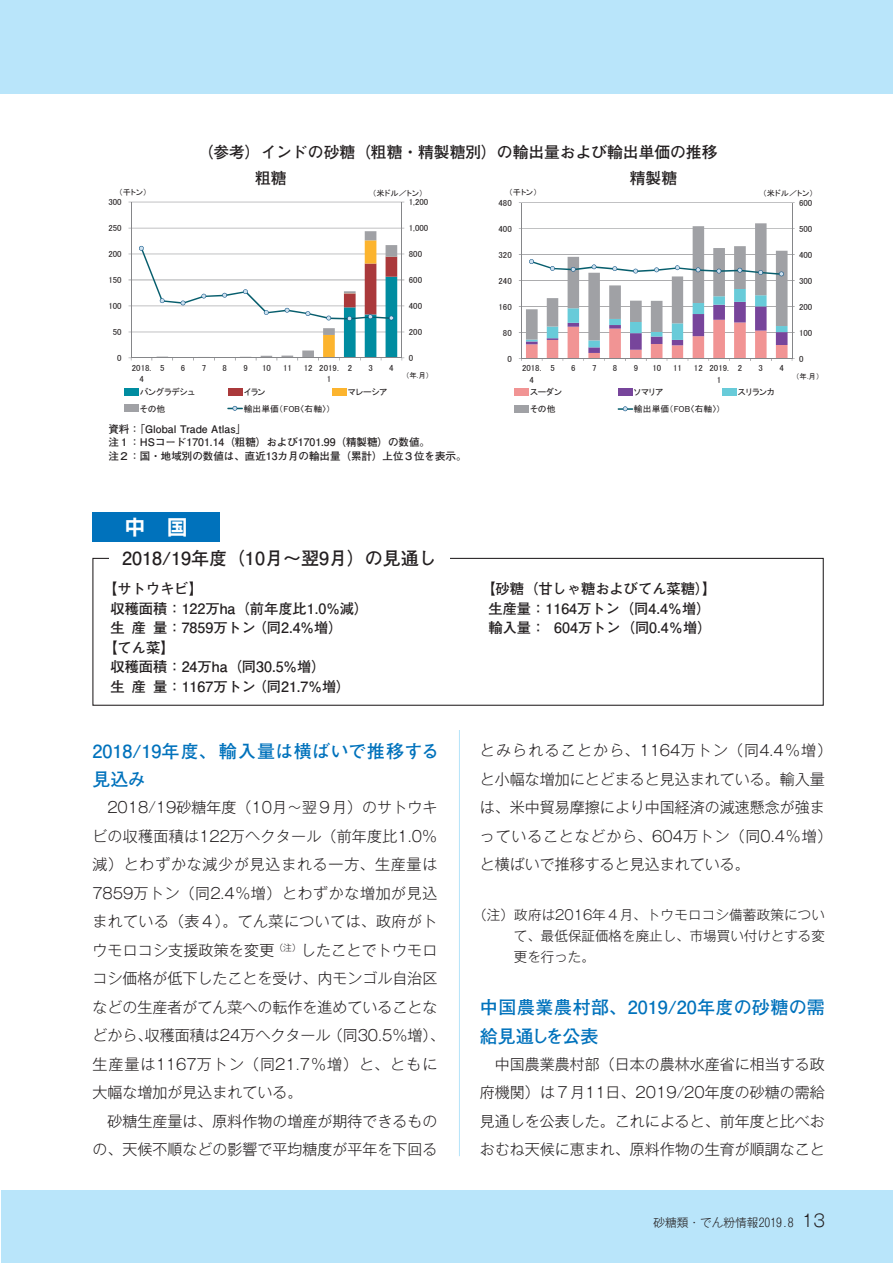
<style>
.page{position:relative;width:893px;height:1263px;background:#fff}
.page>*{position:absolute;margin:0;border:0;box-sizing:border-box;transform-origin:0 0}
.t1{font:21px "Rodin Pro B";color:#fff}
.t2{font:700 18px/28.5px "Futo Go B101 Pr 5";letter-spacing:.01em;color:#0072bc}
.t3{font:700 18px "Futo Go B101 Pr 5";color:#231f20}
.t4{font:700 15.75px "Futo Go B101 Pr 5";color:#231f20}
.t5{font:300 15px/28.5px "Gothic MB101 Pr 5";color:#231f20}
.t6{font:700 14.25px/19.5px "Futo Go B101 Pr 5";color:#231f20}
.t7{font:300 13.5px/21px "Gothic MB101 Pr 5";color:#231f20;text-align:justify}
.t8{font:300 11.7px "Gothic MB101 Pr 5";color:#231f20}
.t9{font:700 10.5px/13.5px "Futo Go B101 Pr 5";color:#231f20}
.t10{font:8.85px/11.6px "MS P Gothic";color:#231f20;text-align:center}
.t11{font:8.1px "MS P Gothic";color:#231f20}
.t12{font:7.35px "MS P Gothic";color:#231f20}
.s1{font-size:16.95px}
</style>
<div class="page">
<div style="left:1px;top:1191px;width:892px;height:72px;background:#b9e5fa"></div>
<div style="left:1px;top:0;width:892px;height:94px;background:#b9e5fa"></div>
<hr style="left:459px;top:144px;width:1px;height:1012px;background:#b9e5fa">
<div style="left:92px;top:487px;width:733px;height:243px;background:#fff"></div>
<div style="left:92px;top:512px;width:128px;height:30px;background:#0072bc"></div>
<div style="left:92px;top:558px;width:732px;height:148px;border:1px solid #231f20"></div>
<div style="left:109px;top:549px;width:341px;height:18px;background:#fff"></div>
<div style="left:92px;top:144px;width:733px;height:342px;background:#fff"></div>
<hr style="left:131px;top:202px;width:271px;height:1px;background:#858689">
<hr style="left:402px;top:202px;width:1px;height:156px;background:#858689">
<hr style="left:131px;top:202px;width:1px;height:156px;background:#858689">
<svg style="left:129px;top:228px;width:275px;height:132px"></svg>
<div style="left:124px;top:388px;width:14px;height:7px;background:#008ca0"></div>
<div style="left:228px;top:388px;width:14px;height:7px;background:#aa393b"></div>
<div style="left:332px;top:388px;width:14px;height:7px;background:#fcb42e"></div>
<div style="left:124px;top:404px;width:14px;height:8px;background:#a0a1a5"></div>
<svg style="left:227px;top:406px;width:16px;height:5px"></svg>
<hr style="left:521px;top:202px;width:271px;height:1px;background:#858689">
<hr style="left:792px;top:203px;width:1px;height:155px;background:#858689">
<hr style="left:521px;top:203px;width:1px;height:155px;background:#858689">
<svg style="left:519px;top:223px;width:276px;height:138px"></svg>
<div style="left:514px;top:388px;width:14px;height:8px;background:#f19494"></div>
<div style="left:618px;top:388px;width:14px;height:8px;background:#77459b"></div>
<div style="left:722px;top:388px;width:14px;height:8px;background:#68cbd9"></div>
<div style="left:514px;top:405px;width:14px;height:8px;background:#a0a1a5"></div>
<svg style="left:618px;top:406px;width:15px;height:5px"></svg>
<p class="t4" style="left:198px;top:139px;width:521px">（参考）インドの砂糖（粗糖・精製糖別）の輸出量および輸出単価の推移</p>
<p class="t4" style="left:255px;top:165px;width:33px">粗糖</p>
<p class="t4" style="left:630px;top:165px;width:49px">精製糖</p>
<p class="t11" style="left:119px;top:188px;width:30px">（千トン）</p>
<p class="t11" style="left:372px;top:189px;width:52px">（米ドル／トン）</p>
<p class="t11" style="left:509px;top:188px;width:30px">（千トン）</p>
<p class="t11" style="left:763px;top:189px;width:52px">（米ドル／トン）</p>
<p class="t10" style="left:108px;top:196px;width:15px">300</p>
<p class="t10" style="left:409px;top:196px;width:21px">1,200</p>
<p class="t10" style="left:498px;top:197px;width:15px">480</p>
<p class="t10" style="left:799px;top:197px;width:15px">600</p>
<p class="t10" style="left:108px;top:222px;width:15px">250</p>
<p class="t10" style="left:409px;top:222px;width:21px">1,000</p>
<p class="t10" style="left:498px;top:223px;width:15px">400</p>
<p class="t10" style="left:799px;top:223px;width:15px">500</p>
<p class="t10" style="left:108px;top:248px;width:15px">200</p>
<p class="t10" style="left:409px;top:248px;width:15px">800</p>
<p class="t10" style="left:498px;top:249px;width:15px">320</p>
<p class="t10" style="left:799px;top:249px;width:15px">400</p>
<p class="t10" style="left:108px;top:274px;width:15px">150</p>
<p class="t10" style="left:409px;top:274px;width:15px">600</p>
<p class="t10" style="left:498px;top:275px;width:15px">240</p>
<p class="t10" style="left:799px;top:275px;width:15px">300</p>
<p class="t10" style="left:108px;top:300px;width:15px">100</p>
<p class="t10" style="left:409px;top:300px;width:15px">400</p>
<p class="t10" style="left:498px;top:301px;width:15px">160</p>
<p class="t10" style="left:799px;top:301px;width:15px">200</p>
<p class="t10" style="left:113px;top:326px;width:10px">50</p>
<p class="t10" style="left:409px;top:326px;width:15px">200</p>
<p class="t10" style="left:503px;top:327px;width:10px">80</p>
<p class="t10" style="left:799px;top:327px;width:15px">100</p>
<p class="t10" style="left:117px;top:352px;width:6px">0</p>
<p class="t10" style="left:409px;top:352px;width:6px">0</p>
<p class="t10" style="left:507px;top:353px;width:6px">0</p>
<p class="t10" style="left:799px;top:353px;width:6px">0</p>
<p class="t10" style="left:132px;top:362px;width:21px">2018.<br>4</p>
<p class="t10" style="left:160px;top:362px;width:6px">5</p>
<p class="t10" style="left:181px;top:362px;width:6px">6</p>
<p class="t10" style="left:202px;top:362px;width:6px">7</p>
<p class="t10" style="left:223px;top:362px;width:6px">8</p>
<p class="t10" style="left:244px;top:362px;width:6px">9</p>
<p class="t10" style="left:262px;top:362px;width:10px">10</p>
<p class="t10" style="left:283px;top:362px;width:10px">11</p>
<p class="t10" style="left:327px;top:362px;width:13px;text-align:left;text-indent:-23px">12 2019.<br>1</p>
<p class="t10" style="left:348px;top:362px;width:6px">2</p>
<p class="t10" style="left:368px;top:362px;width:6px">3</p>
<p class="t10" style="left:389px;top:362px;width:6px">4</p>
<p class="t12" style="left:406px;top:372px;width:25px">（年.月）</p>
<p class="t10" style="left:522px;top:362px;width:21px">2018.<br>4</p>
<p class="t10" style="left:550px;top:362px;width:6px">5</p>
<p class="t10" style="left:571px;top:362px;width:6px">6</p>
<p class="t10" style="left:592px;top:362px;width:6px">7</p>
<p class="t10" style="left:613px;top:362px;width:6px">8</p>
<p class="t10" style="left:634px;top:362px;width:6px">9</p>
<p class="t10" style="left:652px;top:362px;width:10px">10</p>
<p class="t10" style="left:673px;top:362px;width:10px">11</p>
<p class="t10" style="left:717px;top:362px;width:13px;text-align:left;text-indent:-23px">12 2019.<br>1</p>
<p class="t10" style="left:738px;top:362px;width:6px">2</p>
<p class="t10" style="left:759px;top:362px;width:6px">3</p>
<p class="t10" style="left:779px;top:362px;width:6px">4</p>
<p class="t12" style="left:796px;top:372px;width:25px">（年.月）</p>
<p class="t10" style="left:140px;top:386px;width:57px">バングラデシュ</p>
<p class="t10" style="left:244px;top:386px;width:23px">イラン</p>
<p class="t10" style="left:348px;top:386px;width:41px">マレーシア</p>
<p class="t10" style="left:140px;top:403px;width:27px">その他</p>
<p class="t10" style="left:244px;top:403px;width:87px">輸出単価（FOB〈右軸〉)</p>
<p class="t10" style="left:530px;top:386px;width:33px">スーダン</p>
<p class="t10" style="left:634px;top:386px;width:31px">ソマリア</p>
<p class="t10" style="left:738px;top:386px;width:38px">スリランカ</p>
<p class="t10" style="left:530px;top:403px;width:27px">その他</p>
<p class="t10" style="left:634px;top:403px;width:87px">輸出単価（FOB〈右軸〉)</p>
<p class="t9" style="left:108px;top:421px;width:360px">資料：「Global Trade Atlas」<br>注１：HSコード1701.14（粗糖）および1701.99（精製糖）の数値。<br>注２：国・地域別の数値は、直近13カ月の輸出量（累計）上位３位を表示。</p>
<h1 class="t1" style="left:125px;top:513px;width:64px">中　国</h1>
<p class="t3" style="left:122px;top:544px;width:316px">2018/19年度（10月～翌9月）の見通し</p>
<p class="t6" style="left:103px;top:578px;width:101px">【サトウキビ】</p>
<p class="t6" style="left:481px;top:578px;width:237px">【砂糖（甘しゃ糖およびてん菜糖）】</p>
<p class="t6" style="left:110px;top:598px;width:259px">収穫面積：122万ha（前年度比1.0%減）</p>
<p class="t6" style="left:488px;top:598px;width:224px">生産量：1164万トン（同4.4％増）</p>
<p class="t6" style="left:110px;top:617px;width:234px">生産量：7859万トン（同2.4%増）</p>
<p class="t6" style="left:488px;top:617px;width:225px">輸入量： 604万トン（同0.4％増）</p>
<p class="t6" style="left:110px;top:637px;width:242px;text-indent:-7px">【てん菜】<br>収穫面積：24万ha（同30.5%増）<br>生産量：1167万トン（同21.7%増）</p>
<p class="t2" style="left:92px;top:736px;width:348px">2018/19年度、輸入量は横ばいで推移する見込み</p>
<p class="t5" style="left:92px;top:792px;width:354px;text-indent:15px">2018/19砂糖年度（10月～翌９月）のサトウキビの収穫面積は122万ヘクタール（前年度比1.0％減）とわずかな減少が見込まれる一方、生産量は<br>7859万トン（同2.4％増）とわずかな増加が見込まれている（表４）。てん菜については、政府がトウモロコシ支援政策を変更<sup>（注）</sup>したことでトウモロコシ価格が低下したことを受け、内モンゴル自治区などの生産者がてん菜への転作を進めていることなどから、収穫面積は24万ヘクタール（同30.5％増）、生産量は1167万トン（同21.7％増）と、ともに大幅な増加が見込まれている。</p>
<p class="t5" style="left:92px;top:1106px;width:346px;text-align:right">砂糖生産量は、原料作物の増産が期待できるものの、天候不順などの影響で平均糖度が平年を下回る</p>
<p class="t5" style="left:480px;top:735px;width:354px">とみられることから、1164万トン（同4.4％増）と小幅な増加にとどまると見込まれている。輸入量は、米中貿易摩擦により中国経済の減速懸念が強まっていることなどから、604万トン（同0.4％増）と横ばいで推移すると見込まれている。</p>
<p class="t7" style="left:514px;top:903px;width:313px;text-indent:-41px">（注）政府は2016年４月、トウモロコシ備蓄政策について、最低保証価格を廃止し、市場買い付けとする変更を行った。</p>
<p class="t2" style="left:480px;top:992px;width:346px">中国農業農村部、2019/20年度の砂糖の需給見通しを公表</p>
<p class="t5" style="left:480px;top:1049px;width:347px;text-align:justify;text-indent:15px">中国農業農村部（日本の農林水産省に相当する政府機関）は７月11日、2019/20年度の砂糖の需給見通しを公表した。これによると、前年度と比べおおむね天候に恵まれ、原料作物の生育が順調なこと</p>
<p class="t8" style="left:653px;top:1212px;width:173px">砂糖類・でん粉情報2019.8 <span class="s1">13</span></p>
</div>
